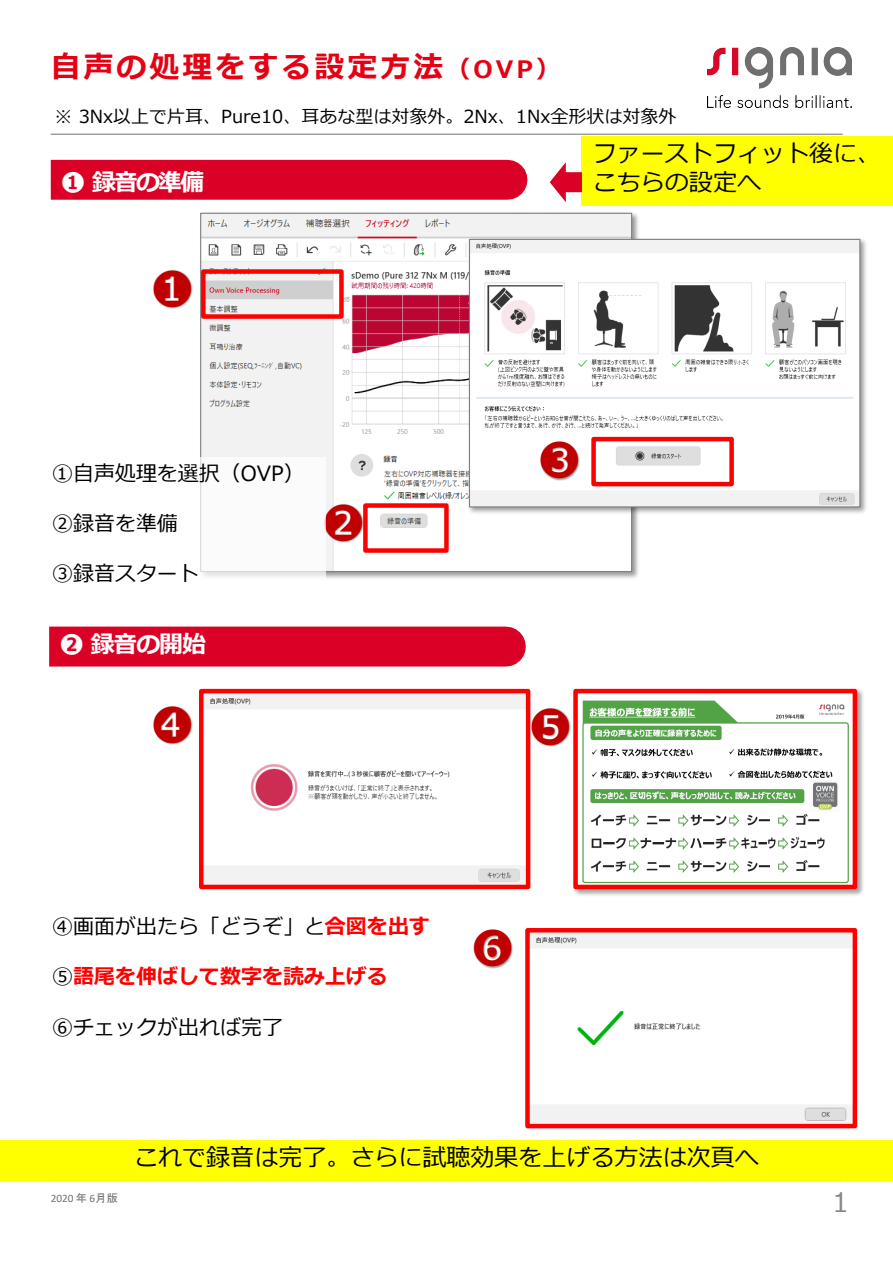
<style>
.page{position:relative;width:893px;height:1263px;background:#fff}
.page>*{position:absolute;margin:0;border:0;box-sizing:border-box;transform-origin:0 0}
.t1{font:42px "Meiryo";color:#c00000}
.t2{font:700 30px "Meiryo";letter-spacing:.1em;color:#e60013}
.t3{font:27px "Meiryo";color:#898989}
.t4{font:24px "Meiryo";color:#000}
.t5{font:700 24px "Meiryo";letter-spacing:-.07em;color:#fff}
.t6{font:21px "Meiryo";color:#000}
.t7{font:700 21px "Meiryo";color:#f00}
.t8{font:18px "Meiryo";color:#000}
.t9{font:11.25px "Calibri";color:#727171}
.s1{font-size:24px}
.s2{font-weight:700;color:#f00}
.s3{font-weight:400;color:#000}
.s4{font-family:"MS Gothic"}
</style>
<div class="page">
<hr style="left:51px;top:134px;width:791px;height:1px;background:#727171">
<img style="left:707px;top:48px;width:144px;height:59px">
<img style="left:200px;top:212px;width:438px;height:366px">
<img style="left:202px;top:215px;width:428px;height:355px">
<div style="left:51px;top:160px;width:476px;height:40px;background:#db0126"></div>
<div style="left:49px;top:627px;width:477px;height:40px;background:#db0126"></div>
<div style="left:201px;top:269px;width:143px;height:50px;border:4px solid #f00"></div>
<div style="left:363px;top:503px;width:85px;height:50px;border:4px solid #f00"></div>
<img style="left:153px;top:254px;width:69px;height:92px">
<img style="left:326px;top:488px;width:67px;height:90px">
<div style="left:41px;top:457px;width:285px;height:139px;background:#fff"></div>
<img style="left:466px;top:236px;width:400px;height:281px">
<img style="left:471px;top:241px;width:387px;height:264px">
<div style="left:469px;top:239px;width:391px;height:268px;border:1px solid #7f7f7f"></div>
<div style="left:582px;top:137px;width:311px;height:69px;background:#ff0"></div>
<svg style="left:549px;top:162px;width:33px;height:40px"></svg>
<div style="left:591px;top:437px;width:143px;height:49px;border:4px solid #f00"></div>
<img style="left:512px;top:425px;width:97px;height:93px">
<img style="left:204px;top:694px;width:321px;height:190px">
<div style="left:199px;top:689px;width:331px;height:200px;border:4px solid #f00"></div>
<img style="left:530px;top:933px;width:322px;height:190px">
<div style="left:525px;top:928px;width:332px;height:200px;border:4px solid #f00"></div>
<img style="left:574px;top:688px;width:289px;height:208px">
<img style="left:578px;top:694px;width:274px;height:190px">
<div style="left:573px;top:689px;width:284px;height:200px;border:4px solid #f00"></div>
<div style="left:0;top:1140px;width:893px;height:41px;background:#ff0"></div>
<img style="left:153px;top:690px;width:69px;height:93px">
<img style="left:503px;top:692px;width:97px;height:93px">
<img style="left:474px;top:928px;width:68px;height:78px">
<p class="t2" style="left:51px;top:46px;width:510px">自声の処理をする設定方法<span class="s1">（OVP）</span></p>
<p class="t8" style="left:54px;top:104px;width:623px">※ 3Nx以上で片耳、Pure10、耳あな型は対象外。2Nx、1Nx全形状は対象外</p>
<p class="t5" style="left:61px;top:165px;width:144px">❶ 録音の準備</p>
<p class="t1" style="left:151px;top:259px;width:44px">❶</p>
<p class="t4" style="left:593px;top:137px;width:290px">ファーストフィット後に、</p>
<p class="t4" style="left:593px;top:166px;width:170px">こちらの設定へ</p>
<p class="t6" style="left:52px;top:458px;width:254px">①自声処理を選択（OVP）</p>
<p class="t6" style="left:52px;top:509px;width:127px">②録音を準備</p>
<p class="t6" style="left:52px;top:559px;width:148px">③録音スタート</p>
<p class="t5" style="left:60px;top:628px;width:148px">❷ 録音の開始</p>
<p class="t1" style="left:322px;top:493px;width:44px">❷</p>
<p class="t1" style="left:538px;top:431px;width:44px">❸</p>
<p class="t1" style="left:151px;top:695px;width:44px">❹</p>
<p class="t1" style="left:529px;top:697px;width:44px">❺</p>
<p class="t6" style="left:52px;top:911px;width:379px">④画面が出たら「どうぞ」と<span class="s2">合図を出す</span></p>
<p class="t7" style="left:52px;top:962px;width:337px"><span class="s3">⑤</span>語尾を伸ばして数字を読み上げる</p>
<p class="t6" style="left:52px;top:1012px;width:232px">⑥チェックが出れば完了</p>
<p class="t1" style="left:471px;top:919px;width:44px">❻</p>
<p class="t9" style="left:51px;top:1191px;width:69px">2020 <span class="s4">年</span> 6<span class="s4">月版</span></p>
<p class="t4" style="left:134px;top:1141px;width:626px">これで録音は完了。さらに試聴効果を上げる方法は次頁へ</p>
<p class="t3" style="left:832px;top:1184px;width:18px">1</p>
</div>
